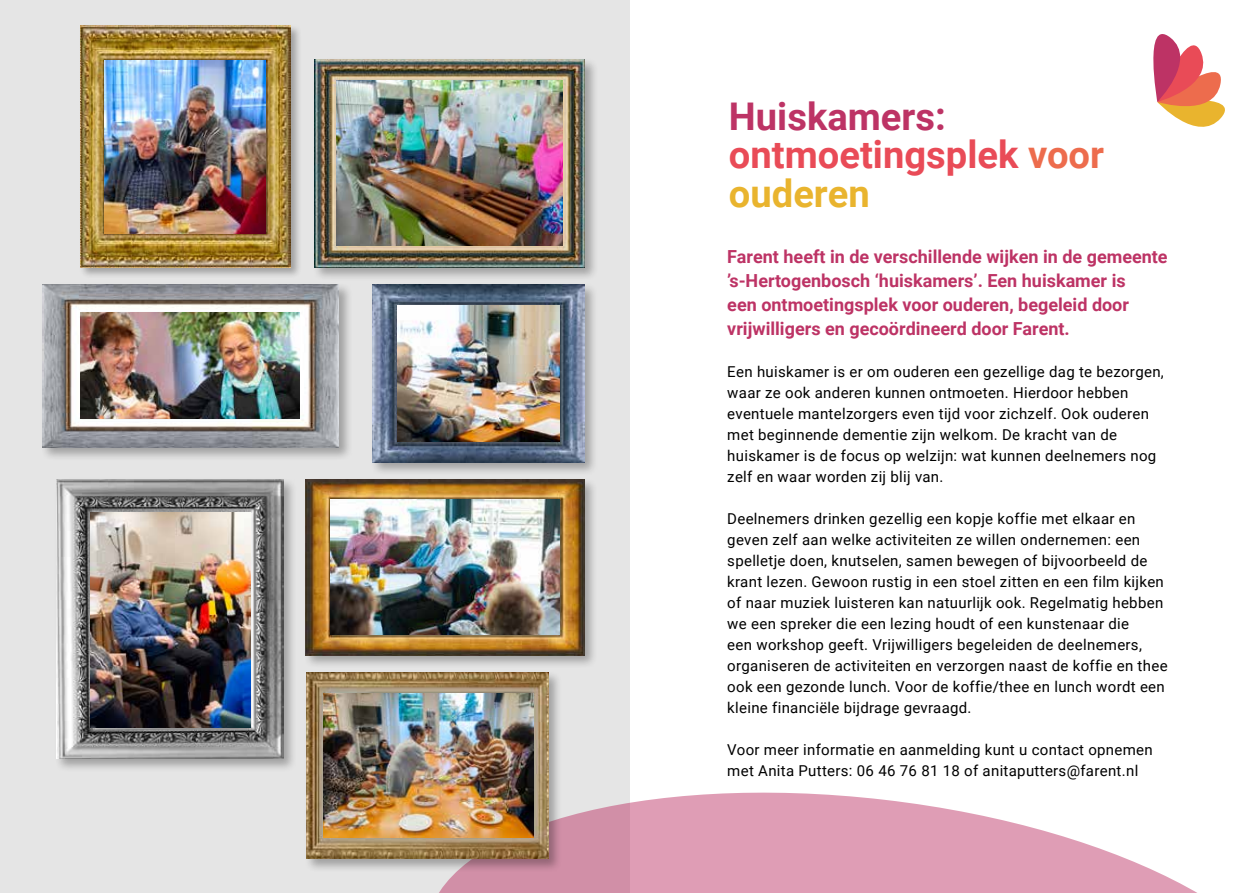
<style>
.page{position:relative;width:1259px;height:893px;background:#fff}
.page>*{position:absolute;margin:0;border:0;box-sizing:border-box;transform-origin:0 0}
.t1{font:700 38.1px/38.1px "Roboto";color:#e94b57}
.t2{font:700 18px/24px "Roboto";color:#bd3365}
.t3{font:15px/21px "Roboto";letter-spacing:.02em;color:#000}
.s1{color:#bd3365}
.s2{color:#ed6c4d}
.s3{color:#e9b42e}
</style>
<div class="page">
<div style="left:0;top:0;width:629px;height:893px;background:#e5e5e5"></div>
<svg style="left:1153px;top:34px;width:72px;height:93px"></svg>
<svg style="left:439px;top:772px;width:758px;height:121px;fill:#df9db5"></svg>
<div style="left:303px;top:477px;width:295px;height:192px;background:#000;opacity:.3"></div>
<img style="left:305px;top:479px;width:279px;height:176px">
<div style="left:79px;top:24px;width:223px;height:255px;background:#000;opacity:.3"></div>
<img style="left:80px;top:26px;width:210px;height:241px">
<div style="left:41px;top:282px;width:312px;height:179px;background:#000;opacity:.3"></div>
<img style="left:43px;top:284px;width:295px;height:163px">
<div style="left:312px;top:57px;width:286px;height:224px;background:#000;opacity:.3"></div>
<img style="left:314px;top:59px;width:270px;height:208px">
<div style="left:370px;top:282px;width:228px;height:194px;background:#000;opacity:.3"></div>
<img style="left:372px;top:284px;width:212px;height:178px">
<img style="left:104px;top:60px;width:162px;height:173px">
<img style="left:80px;top:313px;width:219px;height:105px">
<img style="left:331px;top:499px;width:228px;height:136px">
<img style="left:397px;top:305px;width:163px;height:137px">
<img style="left:336px;top:81px;width:227px;height:165px">
<div style="left:55px;top:477px;width:243px;height:296px;background:#000;opacity:.3"></div>
<img style="left:57px;top:479px;width:226px;height:279px">
<div style="left:304px;top:670px;width:258px;height:203px;background:#000;opacity:.3"></div>
<img style="left:306px;top:672px;width:242px;height:187px">
<img style="left:323px;top:693px;width:210px;height:145px">
<img style="left:90px;top:512px;width:161px;height:215px">
<h1 class="t1" style="left:729px;top:96px;width:377px"><span class="s1">Huiskamers: </span>ontmoetingsplek <span class="s2">voor </span><span class="s3">ouderen</span></h1>
<p class="t2" style="left:727px;top:244px;width:442px">Farent heeft in de verschillende wijken in de gemeente ’s-Hertogenbosch ‘huiskamers’. Een huiskamer is<br>een ontmoetingsplek voor ouderen, begeleid door vrijwilligers en gecoördineerd door Farent.</p>
<p class="t3" style="left:727px;top:360px;width:438px">Een huiskamer is er om ouderen een gezellige dag te bezorgen, waar ze ook anderen kunnen ontmoeten. Hierdoor hebben eventuele mantelzorgers even tijd voor zichzelf. Ook ouderen met beginnende dementie zijn welkom. De kracht van de huiskamer is de focus op welzijn: wat kunnen deelnemers nog zelf en waar worden zij blij van.</p>
<p class="t3" style="left:727px;top:507px;width:442px">Deelnemers drinken gezellig een kopje koffie met elkaar en geven zelf aan welke activiteiten ze willen ondernemen: een spelletje doen, knutselen, samen bewegen of bijvoorbeeld de krant lezen. Gewoon rustig in een stoel zitten en een film kijken of naar muziek luisteren kan natuurlijk ook. Regelmatig hebben we een spreker die een lezing houdt of een kunstenaar die<br>een workshop geeft. Vrijwilligers begeleiden de deelnemers, organiseren de activiteiten en verzorgen naast de koffie en thee ook een gezonde lunch. Voor de koffie/thee en lunch wordt een kleine financiële bijdrage gevraagd.</p>
<p class="t3" style="left:727px;top:738px;width:427px">Voor meer informatie en aanmelding kunt u contact opnemen met Anita Putters: 06 46 76 81 18 of anitaputters@farent.nl</p>
</div>
